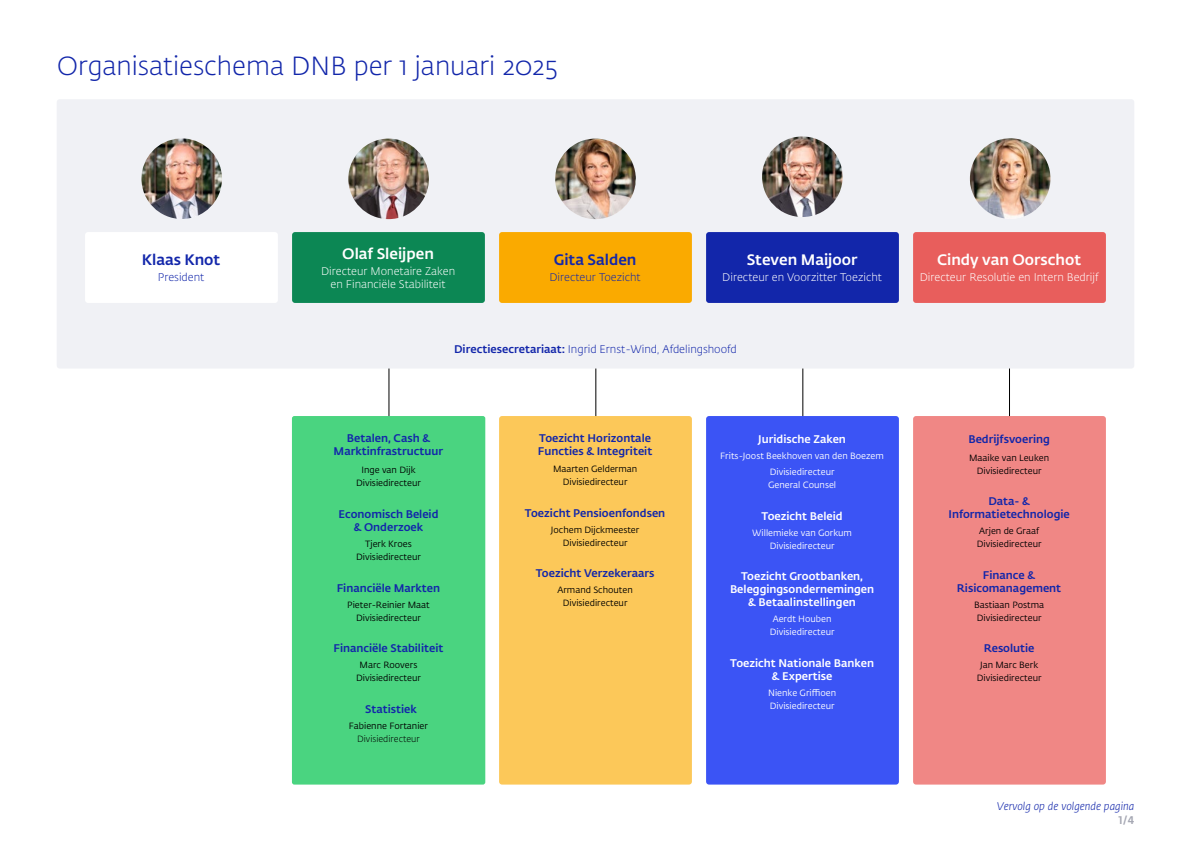
<style>
.page{position:relative;width:1191px;height:842px;background:#fff}
.page>*{position:absolute;margin:0;border:0;box-sizing:border-box;transform-origin:0 0}
.t1{font:300 26px "DNB Fedra";color:#1226aa}
.t2{font:500 15px "DNB Fedra";color:#fff}
.t3{font:500 15px "DNB Fedra";color:#1226aa}
.t4{font:500 11px/13px "DNB Fedra";color:#1226aa;text-align:center}
.t5{font:500 11px/13px "DNB Fedra";color:#fff;text-align:center}
.t6{font:300 11px/13px "DNB Fedra";color:#fff;text-align:center}
.t7{font:300 11px "DNB Fedra";color:#1226aa}
.t8{font:italic 300 11px "DNB Fedra";color:#1226aa}
.t9{font:500 11px "DNB Fedra";color:#a4a6b2}
.t10{font:9px/13px "DNB Fedra";color:#000;text-align:center}
.t11{font:9px/13px "DNB Fedra";color:#fff;text-align:center}
.t12{font:300 9px "DNB Fedra";color:#000}
.s1{font-weight:500}
</style>
<div class="page">
<hr style="left:802px;top:359px;width:1px;height:92px;background:#000">
<hr style="left:595px;top:359px;width:1px;height:92px;background:#000">
<hr style="left:388px;top:359px;width:1px;height:92px;background:#000">
<hr style="left:1009px;top:359px;width:1px;height:79px;background:#000">
<div style="left:57px;top:99px;width:1077px;height:270px;background:#f0f1f5;border-radius:3px"></div>
<div style="left:85px;top:232px;width:193px;height:71px;background:#fff;border-radius:3px"></div>
<div style="left:499px;top:232px;width:193px;height:71px;background:#faaa00;border-radius:3px"></div>
<div style="left:913px;top:232px;width:193px;height:71px;background:#e85e5c;border-radius:3px"></div>
<div style="left:292px;top:232px;width:193px;height:71px;background:#0c8754;border-radius:3px"></div>
<div style="left:706px;top:232px;width:193px;height:71px;background:#1226aa;border-radius:3px"></div>
<img style="left:141px;top:138px;width:81px;height:81px;border-radius:40px">
<img style="left:348px;top:139px;width:81px;height:80px;border-radius:40px">
<img style="left:555px;top:139px;width:81px;height:80px;border-radius:40px">
<img style="left:762px;top:136px;width:80px;height:81px;border-radius:40px">
<img style="left:970px;top:138px;width:80px;height:81px;border-radius:40px">
<div style="left:292px;top:416px;width:193px;height:368px;background:#4ad480;border-radius:2px"></div>
<div style="left:499px;top:416px;width:193px;height:368px;background:#fcc859;border-radius:3px"></div>
<div style="left:706px;top:416px;width:193px;height:368px;background:#3b54f5;border-radius:3px"></div>
<div style="left:913px;top:416px;width:193px;height:368px;background:#f08785;border-radius:3px"></div>
<h1 class="t1" style="left:57px;top:50px;width:502px">Organisatieschema DNB per 1 januari 2025</h1>
<h2 class="t3" style="left:142px;top:251px;width:80px">Klaas Knot</h2>
<p class="t7" style="left:158px;top:271px;width:48px">President</p>
<h2 class="t2" style="left:342px;top:244px;width:93px">Olaf Sleijpen</h2>
<p class="t6" style="left:321px;top:265px;width:136px">Directeur Monetaire Zaken en Financiële Stabiliteit</p>
<h2 class="t3" style="left:554px;top:251px;width:84px">Gita Salden</h2>
<p class="t7" style="left:549px;top:271px;width:93px">Directeur Toezicht</p>
<h2 class="t2" style="left:746px;top:251px;width:112px">Steven Maijoor</h2>
<p class="t6" style="left:722px;top:271px;width:161px">Directeur en Voorzitter Toezicht</p>
<p class="t7" style="left:454px;top:342px;width:284px"><span class="s1">Directiesecretariaat:</span> Ingrid Ernst-Wind, Afdelingshoofd</p>
<p class="t4" style="left:334px;top:431px;width:111px">Betalen, Cash &amp;<br>Marktinfrastructuur</p>
<p class="t10" style="left:356px;top:464px;width:66px">Inge van Dijk<br>Divisiedirecteur</p>
<p class="t4" style="left:338px;top:508px;width:102px">Economisch Beleid &amp; Onderzoek</p>
<p class="t10" style="left:356px;top:537px;width:66px">Tjerk Kroes<br>Divisiedirecteur</p>
<p class="t4" style="left:337px;top:581px;width:105px">Financiële Markten</p>
<p class="t10" style="left:347px;top:598px;width:84px">Pieter-Reinier Maat<br>Divisiedirecteur</p>
<p class="t4" style="left:333px;top:642px;width:111px">Financiële Stabiliteit</p>
<p class="t10" style="left:356px;top:659px;width:66px">Marc Roovers<br>Divisiedirecteur</p>
<p class="t4" style="left:365px;top:703px;width:53px">Statistiek</p>
<p class="t10" style="left:349px;top:719px;width:80px">Fabienne Fortanier</p>
<p class="t12" style="left:357px;top:733px;width:64px">Divisiedirecteur</p>
<p class="t4" style="left:538px;top:431px;width:116px;text-align:left">Toezicht Horizontale<br>Functies &amp; Integriteit</p>
<p class="t10" style="left:553px;top:462px;width:86px">Maarten Gelderman<br>Divisiedirecteur</p>
<p class="t4" style="left:525px;top:506px;width:142px">Toezicht Pensioenfondsen</p>
<p class="t10" style="left:551px;top:523px;width:90px">Jochem Dijckmeester<br>Divisiedirecteur</p>
<p class="t4" style="left:536px;top:567px;width:120px">Toezicht Verzekeraars</p>
<p class="t10" style="left:557px;top:584px;width:77px">Armand Schouten<br>Divisiedirecteur</p>
<p class="t5" style="left:758px;top:433px;width:89px">Juridische Zaken</p>
<p class="t11" style="left:720px;top:448px;width:165px;line-height:15.9px">Frits-Joost Beekhoven van den Boezem<br>Divisiedirecteur</p>
<p class="t11" style="left:768px;top:479px;width:70px">General Counsel</p>
<p class="t5" style="left:761px;top:509px;width:83px">Toezicht Beleid</p>
<p class="t11" style="left:752px;top:526px;width:101px">Willemieke van Gorkum<br>Divisiedirecteur</p>
<p class="t5" style="left:730px;top:570px;width:146px">Toezicht Grootbanken,<br>Beleggingsondernemingen &amp; Betaalinstellingen</p>
<p class="t11" style="left:769px;top:613px;width:66px">Aerdt Houben<br>Divisiedirecteur</p>
<p class="t5" style="left:730px;top:657px;width:145px">Toezicht Nationale Banken &amp; Expertise</p>
<p class="t11" style="left:768px;top:686px;width:69px;text-align:left">Nienke Griffioen<br>Divisiedirecteur</p>
<h2 class="t2" style="left:937px;top:251px;width:146px">Cindy van Oorschot</h2>
<p class="t6" style="left:919px;top:271px;width:180px">Directeur Resolutie en Intern Bedrijf</p>
<p class="t4" style="left:968px;top:433px;width:83px">Bedrijfsvoering</p>
<p class="t10" style="left:969px;top:451px;width:81px">Maaike van Leuken<br>Divisiedirecteur</p>
<p class="t4" style="left:948px;top:495px;width:123px">Data- &amp;<br>Informatietechnologie</p>
<p class="t10" style="left:976px;top:525px;width:66px;text-align:left">Arjen de Graaf<br>Divisiedirecteur</p>
<p class="t4" style="left:957px;top:569px;width:106px">Finance &amp;<br>Risicomanagement</p>
<p class="t10" style="left:974px;top:598px;width:72px;text-align:left">Bastiaan Postma<br>Divisiedirecteur</p>
<p class="t4" style="left:983px;top:642px;width:52px">Resolutie</p>
<p class="t10" style="left:976px;top:659px;width:66px">Jan Marc Berk<br>Divisiedirecteur</p>
<p class="t8" style="left:997px;top:800px;width:139px">Vervolg op de volgende pagina</p>
<p class="t9" style="left:1118px;top:814px;width:17px">1/4</p>
</div>
